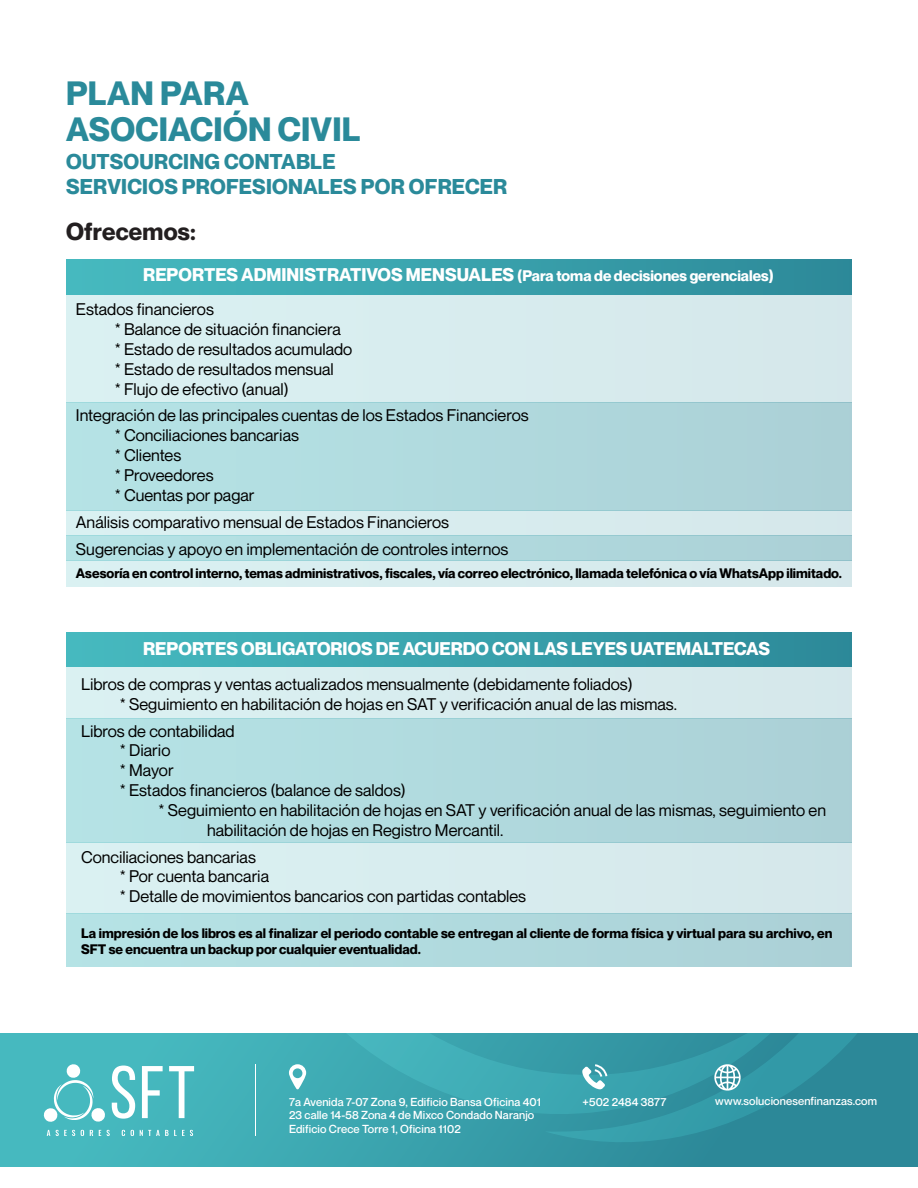
<style>
.page{position:relative;width:918px;height:1188px;background:#fff}
.page>*{position:absolute;margin:0;border:0;box-sizing:border-box;transform-origin:0 0}
.t1{font:700 33px/36px "Neue Montreal";letter-spacing:.01em;color:#2a8a9a}
.t2{font:700 24px "Neue Montreal";letter-spacing:.01em;color:#231f20}
.t3{font:700 21px/25.2px "Neue Montreal";letter-spacing:.01em;color:#2a8a9a}
.t4{font:700 18px "Neue Montreal";color:#fff}
.t5{font:16.5px/19.8px "Neue Montreal";color:#000}
.t6{font:700 15px "Neue Montreal";color:#fff}
.t7{font:700 13.5px/16.2px "Neue Montreal";color:#000}
.t8{font:500 11.4px/13.6px "Neue Montreal";letter-spacing:.01em;color:#fff}
.s1{font-size:18px}
</style>
<div class="page">
<div style="left:66px;top:633px;width:786px;height:34px;background:linear-gradient(to right,#47bbc1,#2d8a99)"></div>
<div style="left:66px;top:667px;width:786px;height:51px;background:#d8ecee"></div>
<div style="left:66px;top:843px;width:786px;height:70px;background:#d8ecee"></div>
<div style="left:66px;top:913px;width:786px;height:53px;background:#b0dade"></div>
<div style="left:66px;top:718px;width:786px;height:125px;background:#b0dade"></div>
<div style="left:66px;top:260px;width:786px;height:34px;background:linear-gradient(to right,#47bbc1,#2d8a99)"></div>
<div style="left:66px;top:294px;width:786px;height:108px;background:#d8ecee"></div>
<div style="left:66px;top:402px;width:786px;height:108px;background:#b0dade"></div>
<div style="left:66px;top:510px;width:786px;height:25px;background:#d8ecee"></div>
<div style="left:66px;top:535px;width:786px;height:26px;background:#b0dade"></div>
<div style="left:66px;top:561px;width:786px;height:25px;background:#d8ecee"></div>
<div style="left:0;top:1034px;width:918px;height:133px;background:linear-gradient(to right,#49bec3,#277f91)"></div>
<svg style="left:43px;top:1063px;width:63px;height:60px"></svg>
<svg style="left:112px;top:1066px;width:23px;height:53px"></svg>
<svg style="left:142px;top:1066px;width:21px;height:52px"></svg>
<svg style="left:169px;top:1066px;width:25px;height:52px"></svg>
<svg style="left:47px;top:1130px;width:3px;height:6px"></svg>
<svg style="left:56px;top:1130px;width:19px;height:6px"></svg>
<svg style="left:81px;top:1130px;width:3px;height:6px"></svg>
<svg style="left:90px;top:1130px;width:3px;height:6px"></svg>
<svg style="left:99px;top:1130px;width:2px;height:6px"></svg>
<svg style="left:107px;top:1130px;width:3px;height:6px"></svg>
<svg style="left:122px;top:1130px;width:3px;height:6px"></svg>
<svg style="left:131px;top:1130px;width:3px;height:6px"></svg>
<svg style="left:140px;top:1130px;width:53px;height:6px"></svg>
<svg style="left:234px;top:1034px;width:311px;height:80px;background:#3eaab4"></svg>
<svg style="left:289px;top:1064px;width:17px;height:25px"></svg>
<svg style="left:545px;top:1034px;width:373px;height:111px;background:#3394a2"></svg>
<hr style="left:255px;top:1064px;width:1px;height:72px;background:#fff">
<h1 class="t1" style="left:66px;top:75px;width:296px">PLAN PARA<br>ASOCIACIÓN CIVIL</h1>
<p class="t3" style="left:66px;top:148px;width:443px">OUTSOURCING CONTABLE<br>SERVICIOS PROFESIONALES POR OFRECER</p>
<h2 class="t2" style="left:66px;top:216px;width:131px">Ofrecemos:</h2>
<p class="t6" style="left:143px;top:266px;width:632px"><span class="s1">REPORTES ADMINISTRATIVOS MENSUALES</span> (Para toma de decisiones gerenciales)</p>
<p class="t5" style="left:115px;top:300px;width:239px;text-indent:-39px">Estados financieros<br>* Balance de situación financiera<br>* Estado de resultados acumulado * Estado de resultados mensual<br>* Flujo de efectivo (anual)</p>
<p class="t5" style="left:115px;top:406px;width:415px;text-indent:-39px">Integración de las principales cuentas de los Estados Financieros * Conciliaciones bancarias<br>* Clientes<br>* Proveedores<br>* Cuentas por pagar</p>
<p class="t5" style="left:76px;top:508px;width:434px;line-height:27px">Análisis comparativo mensual de Estados Financieros<br>Sugerencias y apoyo en implementación de controles internos</p>
<p class="t7" style="left:76px;top:565px;width:768px">Asesoría en control interno, temas administrativos, fiscales, vía correo electrónico, llamada telefónica o vía WhatsApp ilimitado.</p>
<p class="t4" style="left:143px;top:638px;width:628px">REPORTES OBLIGATORIOS DE ACUERDO CON LAS LEYES UATEMALTECAS</p>
<p class="t5" style="left:120px;top:674px;width:559px;text-indent:-39px">Libros de compras y ventas actualizados mensualmente (debidamente foliados)<br>* Seguimiento en habilitación de hojas en SAT y verificación anual de las mismas.</p>
<p class="t5" style="left:81px;top:721px;width:155px">Libros de contabilidad</p>
<p class="t5" style="left:120px;top:741px;width:52px">* Diario</p>
<p class="t5" style="left:120px;top:761px;width:55px">* Mayor</p>
<p class="t5" style="left:120px;top:780px;width:288px">* Estados financieros (balance de saldos)</p>
<p class="t5" style="left:159px;top:800px;width:669px">* Seguimiento en habilitación de hojas en SAT y verificación anual de las mismas, seguimiento en</p>
<p class="t5" style="left:207px;top:820px;width:298px">habilitación de hojas en Registro Mercantil.</p>
<p class="t5" style="left:120px;top:847px;width:408px;text-indent:-39px">Conciliaciones bancarias<br>* Por cuenta bancaria<br>* Detalle de movimientos bancarios con partidas contables</p>
<p class="t7" style="left:81px;top:925px;width:753px">La impresión de los libros es al finalizar el periodo contable se entregan al cliente de forma física y virtual para su archivo, en<br>SFT se encuentra un backup por cualquier eventualidad.</p>
<p class="t8" style="left:289px;top:1095px;width:253px">7a Avenida 7-07 Zona 9, Edificio Bansa Oficina 401<br>23 calle 14-58 Zona 4 de Mixco Condado Naranjo<br>Edificio Crece Torre 1, Oficina 1102</p>
<p class="t8" style="left:583px;top:1095px;width:85px">+502 2484 3877</p>
<p class="t8" style="left:715px;top:1094px;width:163px">www.solucionesenfinanzas.com</p>
</div>
